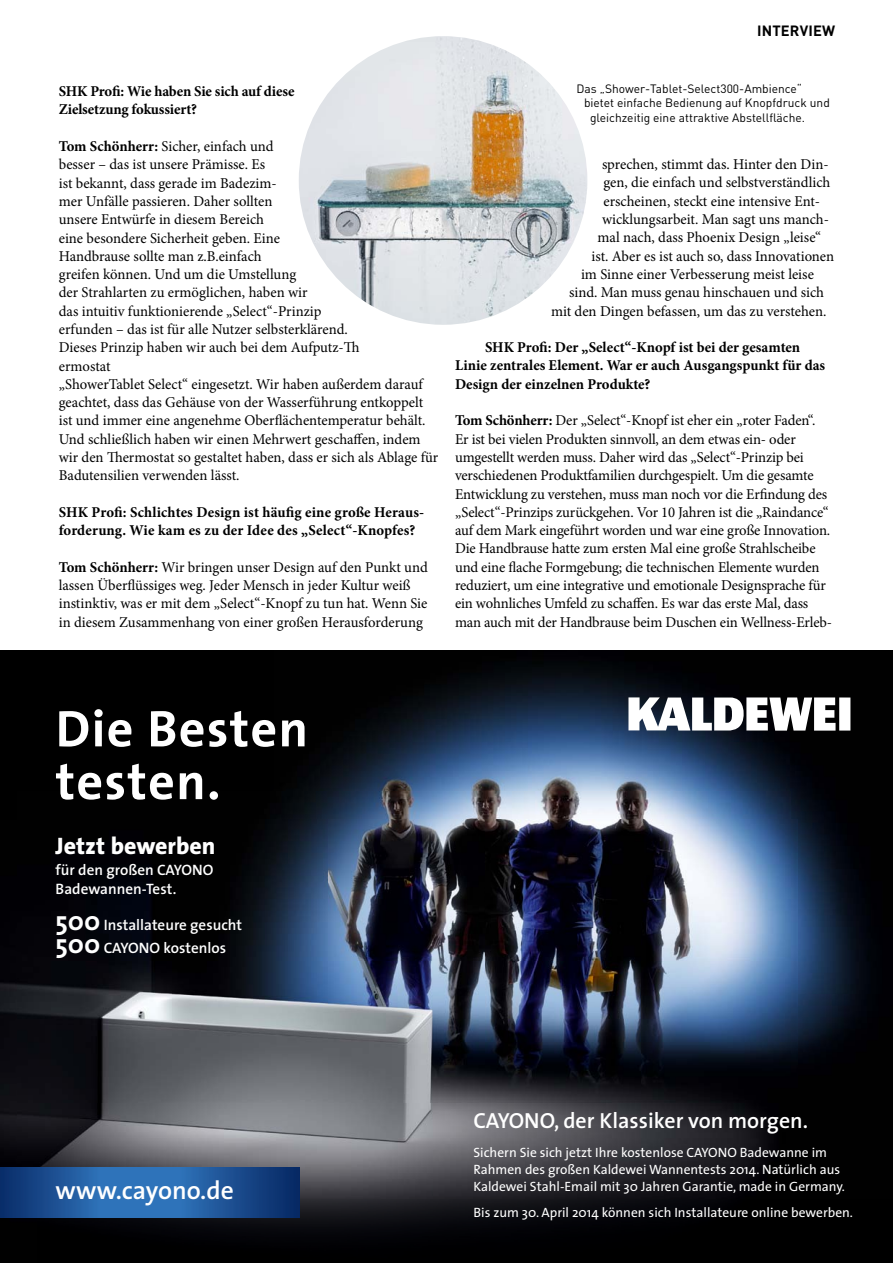
<style>
.page{position:relative;width:893px;height:1263px;background:#fff}
.page>*{position:absolute;margin:0;border:0;box-sizing:border-box;transform-origin:0 0}
.t1{font:51.9px/52.8px "The Sans Bold Plain OV FMAOFA";letter-spacing:.025em;color:#fff}
.t2{font:600 25.65px "The Sans";color:#fff}
.t3{font:800 24px "The Sans";color:#fff}
.t4{font:600 21.9px "The Sans";color:#fff}
.t5{font:600 15.15px/19.5px "The Sans";color:#fff}
.t6{font:15px/18.3px "Minion Pro";letter-spacing:-.005em;color:#000}
.t7{font:700 15px/18.3px "Minion Pro";color:#000}
.t8{font:700 14.7px "DIN Pro";letter-spacing:.01em;color:#000}
.t9{font:13.5px/17.2px "The Sans Plain OV GMAOFA";color:#fff}
.t10{font:12px "DIN Pro";color:#000}
.s1{font-weight:700}
.s2{font-family:"The Sans Bold Plain OV FMAOFA";font-weight:400;font-size:26.7px}
</style>
<div class="page">
<img style="left:299px;top:36px;width:288px;height:289px;border-radius:144px">
<img style="left:17px;top:651px;width:773px;height:168px">
<img style="left:790px;top:651px;width:103px;height:344px">
<img style="left:797px;top:995px;width:96px;height:204px">
<img style="left:0;top:819px;width:38px;height:444px">
<img style="left:38px;top:1199px;width:759px;height:64px">
<img style="left:17px;top:819px;width:780px;height:380px">
<svg style="left:628px;top:697px;width:222px;height:34px"></svg>
<svg style="left:0;top:1168px;width:299px;height:49px;background:#1f5699"></svg>
<p class="t8" style="left:757px;top:20px;width:79px">I NTERVIEW</p>
<p class="t7" style="left:59px;top:82px;width:237px">SHK Profi: Wie haben Sie sich auf diese<br>Zielsetzung fokussiert?</p>
<p class="t6" style="left:59px;top:137px;width:381px"><span class="s1">Tom Schönherr:</span> Sicher, einfach und<br>besser – das ist unsere Prämisse. Es<br>ist bekannt, dass gerade im Badezim-<br>mer Unfälle passieren. Daher sollten<br>unsere Entwürfe in diesem Bereich<br>eine besondere Sicherheit geben. Eine<br>Handbrause sollte man z.B.einfach<br>greifen können. Und um die Umstellung<br>der Strahlarten zu ermöglichen, haben wir<br>das intuitiv funktionierende „Select“-Prinzip<br>erfunden – das ist für alle Nutzer selbsterklärend.<br>Dieses Prinzip haben wir auch bei dem Aufputz-Th<br>ermostat<br>„ShowerTablet Select“ eingesetzt. Wir haben außerdem darauf geachtet, dass das Gehäuse von der Wasserführung entkoppelt ist und immer eine angenehme Oberflächentemperatur behält.<br>Und schließlich haben wir einen Mehrwert geschaffen, indem wir den Thermostat so gestaltet haben, dass er sich als Ablage für Badutensilien verwenden lässt.</p>
<p class="t7" style="left:59px;top:503px;width:367px">SHK Profi: Schlichtes Design ist häufig eine große Heraus&shy;forderung. Wie kam es zu der Idee des „Select“-Knopfes?</p>
<p class="t6" style="left:59px;top:558px;width:370px"><span class="s1">Tom Schönherr:</span> Wir bringen unser Design auf den Punkt und lassen Überflüssiges weg. Jeder Mensch in jeder Kultur weiß instinktiv, was er mit dem „Select“-Knopf zu tun hat. Wenn Sie in diesem Zusammenhang von einer großen Herausforderung</p>
<p class="t10" style="left:576px;top:80px;width:227px">Das „Shower-Tablet-Select300-Ambience“</p>
<p class="t10" style="left:584px;top:95px;width:247px">bietet einfache Bedienung auf Knopfdruck und</p>
<p class="t10" style="left:590px;top:109px;width:217px">gleichzeitig eine attraktive Abstellfläche.</p>
<p class="t6" style="left:602px;top:155px;width:228px">sprechen, stimmt das. Hinter den Din-</p>
<p class="t6" style="left:603px;top:174px;width:228px">gen, die einfach und selbstverständlich</p>
<p class="t6" style="left:603px;top:192px;width:218px">erscheinen, steckt eine intensive Ent-</p>
<p class="t6" style="left:602px;top:210px;width:228px">wicklungsarbeit. Man sagt uns manch-</p>
<p class="t6" style="left:597px;top:228px;width:225px">mal nach, dass Phoenix Design „leise“</p>
<p class="t6" style="left:591px;top:247px;width:244px">ist. Aber es ist auch so, dass Innovationen</p>
<p class="t6" style="left:581px;top:265px;width:234px">im Sinne einer Verbesserung meist leise</p>
<p class="t6" style="left:569px;top:283px;width:257px">sind. Man muss genau hinschauen und sich</p>
<p class="t6" style="left:551px;top:302px;width:277px">mit den Dingen befassen, um das zu verstehen.</p>
<p class="t7" style="left:455px;top:338px;width:372px;text-indent:30px">SHK Profi: Der „Select“-Knopf ist bei der gesamten<br>Linie zentrales Element. War er auch Ausgangspunkt für das<br>Design der einzelnen Produkte?</p>
<p class="t6" style="left:455px;top:411px;width:378px"><span class="s1">Tom Schönherr:</span> Der „Select“-Knopf ist eher ein „roter Faden“.<br>Er ist bei vielen Produkten sinnvoll, an dem etwas ein- oder umgestellt werden muss. Daher wird das „Select“-Prinzip bei verschiedenen Produktfamilien durchgespielt. Um die gesamte Entwicklung zu verstehen, muss man noch vor die Erfindung des „Select“-Prinzips zurückgehen. Vor 10 Jahren ist die „Raindance“ auf dem Mark eingeführt worden und war eine große Innovation.<br>Die Handbrause hatte zum ersten Mal eine große Strahlscheibe und eine flache Formgebung; die technischen Elemente wurden reduziert, um eine integrative und emotionale Designsprache für ein wohnliches Umfeld zu schaffen. Es war das erste Mal, dass man auch mit der Handbrause beim Duschen ein Wellness-Erleb-</p>
<h1 class="t1" style="left:56px;top:701px;width:254px">Die Besten testen.</h1>
<h3 class="t3" style="left:56px;top:826px;width:161px">Jetzt bewerben</h3>
<p class="t5" style="left:56px;top:859px;width:159px">für den großen CAYONO<br>Badewannen-Test.</p>
<p class="t5" style="left:56px;top:914px;width:188px;line-height:22.5px"><span class="s2">500</span> Installateure gesucht<br><span class="s2">500</span> CAYONO kostenlos</p>
<h2 class="t2" style="left:56px;top:1169px;width:180px">www.cayono.de</h2>
<h3 class="t4" style="left:473px;top:1102px;width:336px">CAYONO, der Klassiker von morgen.</h3>
<p class="t9" style="left:473px;top:1143px;width:373px">Sichern Sie sich jetzt Ihre kostenlose CAYONO Badewanne im<br>Rahmen des großen Kaldewei Wannentests 2014. Natürlich aus<br>Kaldewei Stahl-Email mit 30 Jahren Garantie, made in Germany.</p>
<p class="t9" style="left:473px;top:1203px;width:381px">Bis zum 30. April 2014 können sich Installateure online bewerben.</p>
</div>
